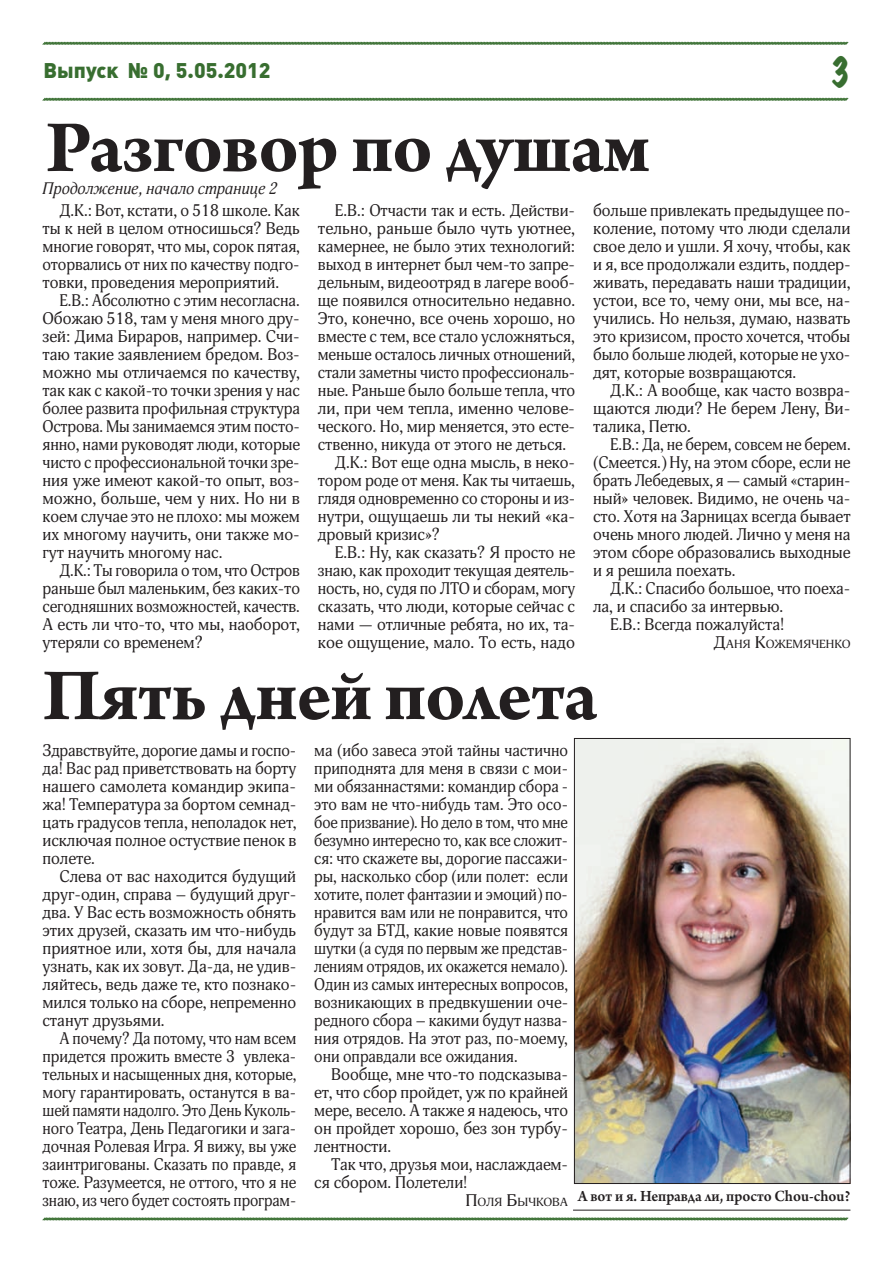
<style>
.page{position:relative;width:893px;height:1263px;background:#fff}
.page>*{position:absolute;margin:0;border:0;box-sizing:border-box;transform-origin:0 0}
.t1{font:700 78px "Arno Pro";letter-spacing:-.01em;color:#231f20}
.t2{font:expanded 35.85px "Marker Felt";color:#386e30;scale:.87 1}
.t3{font:900 21px "Plumb";color:#386e30}
.t4{font:16.5px/18px "Adonis";color:#231f20;text-align:justify}
.t5{font:16.5px/18px "Adonis";color:#231f20;text-align:justify;scale:.95 1}
.t6{font:600 16.5px "Arno Pro";letter-spacing:-.005em;color:#231f20;scale:.95 1}
.t7{font:italic 16.5px "Adonis";color:#231f20;scale:.95 1}
.t8{font:11.55px "Adonis";color:#231f20;scale:1.1 1}
.s1{font-size:16.5px}
</style>
<div class="page">
<svg style="left:42px;top:41px;width:807px;height:4px;background:#84a57f"></svg>
<svg style="left:42px;top:97px;width:807px;height:4px;background:#84a57f"></svg>
<svg style="left:42px;top:1217px;width:807px;height:4px;background:#84a57f"></svg>
<hr style="left:573px;top:1210px;width:277px;height:1px;background:#231f20">
<img style="left:576px;top:740px;width:272px;height:442px">
<div style="left:574px;top:738px;width:276px;height:446px;border:1px solid #231f20"></div>
<p class="t3" style="left:44px;top:59px;width:228px">Выпуск № 0, 5.05.2012</p>
<h2 class="t2" style="left:830px;top:46px;width:25px">3</h2>
<h1 class="t1" style="left:46px;top:102px;width:606px">Разговор по душам</h1>
<p class="t7" style="left:43px;top:179px;width:249px">Продолжение, начало странице 2</p>
<p class="t4" style="left:593px;top:202px;width:259px">больше привлекать предыдущее по&shy;коление, потому что люди сделали свое дело и ушли. Я хочу, чтобы, как и я, все продолжали ездить, поддер&shy;живать, передавать наши традиции, устои, все то, чему они, мы все, на&shy;учились. Но нельзя, думаю, назвать это кризисом, просто хочется, чтобы было больше людей, которые не ухо&shy;дят, которые возвращаются.</p>
<p class="t4" style="left:593px;top:382px;width:259px;text-indent:17px">Д.К.: А вообще, как часто возвра&shy;щаются люди? Не берем Лену, Ви&shy;талика, Петю.</p>
<p class="t4" style="left:593px;top:436px;width:259px;text-indent:17px">Е.В.: Да, не берем, совсем не берем. (Смеется.) Ну, на этом сборе, если не брать Лебедевых, я — самый «старин&shy;ный» человек. Видимо, не очень ча&shy;сто. Хотя на Зарницах всегда бывает очень много людей. Лично у меня на этом сборе образовались выходные и я решила поехать.</p>
<p class="t4" style="left:610px;top:580px;width:242px">Д.К.: Спасибо большое, что поеха-</p>
<p class="t4" style="left:593px;top:598px;width:192px">ла, и спасибо за интервью.</p>
<p class="t4" style="left:610px;top:616px;width:176px">Е.В.: Всегда пожалуйста!</p>
<p class="t8" style="left:714px;top:637px;width:126px"><span class="s1">Д</span>аня <span class="s1">К</span>ожемяченко</p>
<h1 class="t1" style="left:43px;top:650px;width:557px">Пять дней полета</h1>
<p class="t4" style="left:43px;top:742px;width:255px">Здравствуйте, дорогие дамы и госпо&shy;да! Вас рад приветствовать на борту нашего самолета командир экипа&shy;жа! Температура за бортом семнад&shy;цать градусов тепла, неполадок нет, исключая полное остуствие пенок в полете.</p>
<p class="t4" style="left:43px;top:868px;width:255px;text-indent:17px">Слева от вас находится будущий друг-один, справа – будущий друг&shy;два. У Вас есть возможность обнять этих друзей, сказать им что-нибудь приятное или, хотя бы, для начала узнать, как их зовут. Да-да, не удив&shy;ляйтесь, ведь даже те, кто познако&shy;мился только на сборе, непременно станут друзьями.</p>
<p class="t5" style="left:43px;top:1030px;width:269px;text-indent:17px">А почему? Да потому, что нам всем придется прожить вместе 3 увлека&shy;тельных и насыщенных дня, которые, могу гарантировать, останутся в ва&shy;шей памяти надолго. Это День Куколь&shy;ного Театра, День Педагогики и зага&shy;дочная Ролевая Игра. Я вижу, вы уже заинтригованы. Сказать по правде, я тоже. Разумеется, не оттого, что я не знаю, из чего будет состоять програм-</p>
<p class="t4" style="left:43px;top:202px;width:259px;text-indent:17px">Д.К.: Вот, кстати, о 518 школе. Как ты к ней в целом относишься? Ведь многие говорят, что мы, сорок пятая, оторвались от них по качеству подго&shy;товки, проведения мероприятий.</p>
<p class="t4" style="left:43px;top:292px;width:259px;text-indent:17px">Е.В.: Абсолютно с этим несогласна.<br>Обожаю 518, там у меня много дру&shy;зей: Дима Бираров, например. Счи&shy;таю такие заявлением бредом. Воз&shy;можно мы отличаемся по качеству, так как с какой-то точки зрения у нас более развита профильная структура Острова. Мы занимаемся этим посто&shy;янно, нами руководят люди, которые чисто с профессиональной точки зре&shy;ния уже имеют какой-то опыт, воз&shy;можно, больше, чем у них. Но ни в коем случае это не плохо: мы можем их многому научить, они также мо&shy;гут научить многому нас.</p>
<p class="t4" style="left:43px;top:562px;width:259px;text-indent:17px">Д.К.: Ты говорила о том, что Остров раньше был маленьким, без каких-то сегодняшних возможностей, качеств.<br>А есть ли что-то, что мы, наоборот, утеряли со временем?</p>
<p class="t4" style="left:335px;top:202px;width:242px">Е.В.: Отчасти так и есть. Действи-</p>
<p class="t4" style="left:318px;top:220px;width:259px">тельно, раньше было чуть уютнее,</p>
<p class="t4" style="left:318px;top:238px;width:259px">камернее, не было этих технологий:</p>
<p class="t4" style="left:318px;top:256px;width:259px">выход в интернет был чем-то запре-</p>
<p class="t4" style="left:318px;top:274px;width:259px">дельным, видеоотряд в лагере вооб-</p>
<p class="t4" style="left:318px;top:292px;width:259px">ще появился относительно недавно.</p>
<p class="t4" style="left:318px;top:310px;width:259px">Это, конечно, все очень хорошо, но</p>
<p class="t4" style="left:318px;top:328px;width:259px">вместе с тем, все стало усложняться,</p>
<p class="t4" style="left:318px;top:346px;width:259px">меньше осталось личных отношений,</p>
<p class="t4" style="left:318px;top:364px;width:259px">стали заметны чисто профессиональ-</p>
<p class="t4" style="left:318px;top:382px;width:259px">ные. Раньше было больше тепла, что</p>
<p class="t4" style="left:318px;top:400px;width:259px">ли, при чем тепла, именно челове-</p>
<p class="t4" style="left:318px;top:418px;width:259px">ческого. Но, мир меняется, это есте-</p>
<p class="t4" style="left:318px;top:436px;width:250px">ственно, никуда от этого не деться.</p>
<p class="t4" style="left:335px;top:454px;width:242px">Д.К.: Вот еще одна мысль, в неко-</p>
<p class="t4" style="left:318px;top:472px;width:259px">тором роде от меня. Как ты читаешь,</p>
<p class="t4" style="left:318px;top:490px;width:259px">глядя одновременно со стороны и из-</p>
<p class="t4" style="left:318px;top:508px;width:259px">нутри, ощущаешь ли ты некий «ка-</p>
<p class="t4" style="left:318px;top:526px;width:124px">дровый кризис»?</p>
<p class="t4" style="left:335px;top:544px;width:242px">Е.В.: Ну, как сказать? Я просто не</p>
<p class="t4" style="left:318px;top:562px;width:259px">знаю, как проходит текущая деятель-</p>
<p class="t4" style="left:318px;top:580px;width:259px">ность, но, судя по ЛТО и сборам, могу</p>
<p class="t4" style="left:318px;top:598px;width:259px">сказать, что люди, которые сейчас с</p>
<p class="t4" style="left:318px;top:616px;width:259px">нами — отличные ребята, но их, та-</p>
<p class="t4" style="left:318px;top:634px;width:259px">кое ощущение, мало. То есть, надо</p>
<p class="t4" style="left:314px;top:742px;width:255px">ма (ибо завеса этой тайны частично приподнята для меня в связи с мои&shy;ми обязаннастями: командир сбора - это вам не что-нибудь там. Это осо&shy;бое призвание). Но дело в том, что мне безумно интересно то, как все сложит&shy;ся: что скажете вы, дорогие пассажи&shy;ры, насколько сбор (или полет: если хотите, полет фантазии и эмоций) по&shy;нравится вам или не понравится, что будут за БТД, какие новые появятся шутки (а судя по первым же представ&shy;лениям отрядов, их окажется немало).<br>Один из самых интересных вопросов, возникающих в предвкушении оче&shy;редного сбора – какими будут назва&shy;ния отрядов. На этот раз, по-моему, они оправдали все ожидания.</p>
<p class="t4" style="left:314px;top:1066px;width:255px;text-indent:17px">Вообще, мне что-то подсказыва&shy;ет, что сбор пройдет, уж по крайней мере, весело. А также я надеюсь, что он пройдет хорошо, без зон турбу&shy;лентности.</p>
<p class="t4" style="left:314px;top:1156px;width:255px;text-indent:17px">Так что, друзья мои, наслаждаем&shy;ся сбором. Полетели!</p>
<p class="t8" style="left:466px;top:1195px;width:95px"><span class="s1">П</span>оля <span class="s1">Б</span>ычкова</p>
<p class="t6" style="left:578px;top:1187px;width:288px">А вот и я. Неправда ли, просто Chou-chou?</p>
</div>
